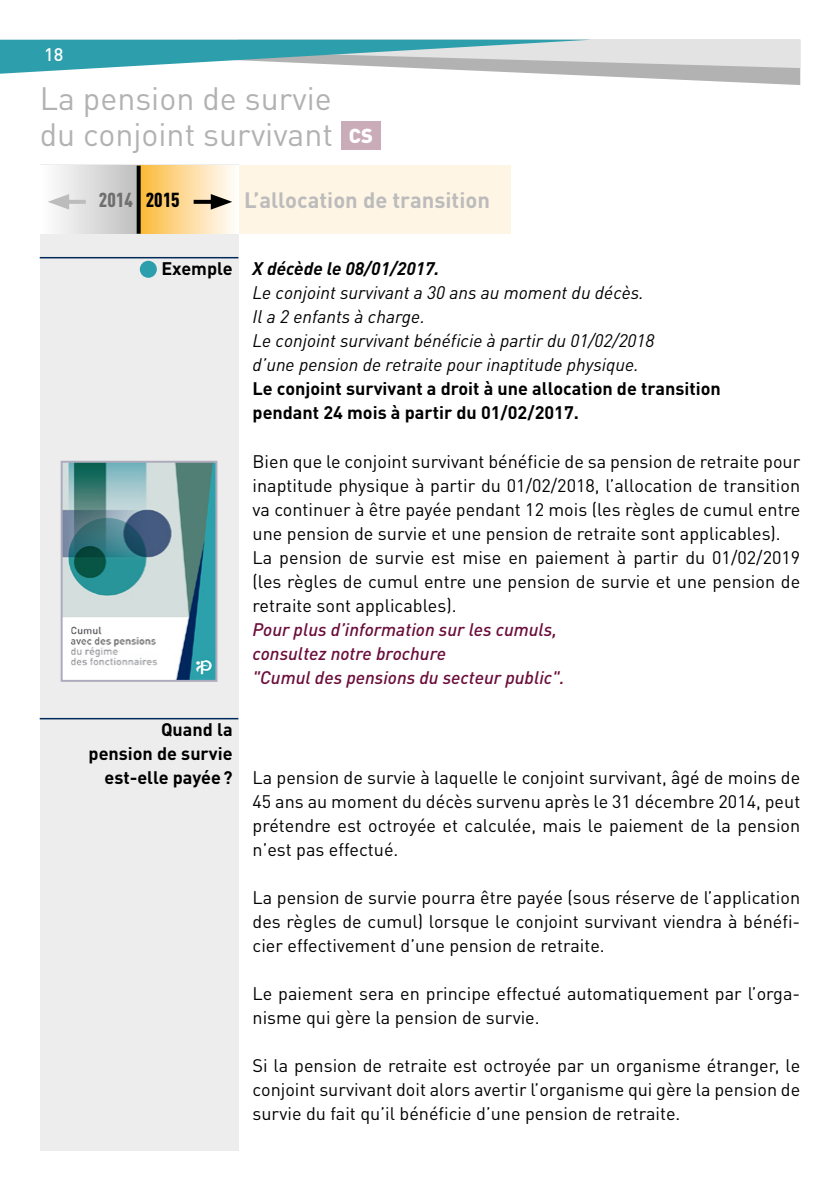
<style>
.page{position:relative;width:840px;height:1191px;background:#fff}
.page>*{position:absolute;margin:0;border:0;box-sizing:border-box;transform-origin:0 0}
.t1{font:32px/36px "DINOT";color:#b3b2b2}
.t2{font:700 22px "DINOT";color:#bcbcbc}
.t3{font:900 condensed 20px "DINOT";color:#706f6f}
.t4{font:18px/24px "DINOT";color:#000}
.t5{font:italic 18px/24px "DINOT";color:#000}
.t6{font:700 18px/24px "DINOT";color:#000}
.t7{font:italic 500 18px/24px "DINOT";color:#6a0d3a}
.t8{font:500 18px "DINOT";color:#fff}
.s1{font-weight:900;font-size:20px;color:#fff}
.s2{color:#000}
.s3{font-weight:700;font-style:normal}
.s4{font-weight:700}
</style>
<div class="page">
<div style="left:40px;top:164px;width:198px;height:987px;background:#ededed"></div>
<svg style="left:0;top:40px;width:799px;height:45px"></svg>
<hr style="left:40px;top:257px;width:198px;height:1px;background:#002a5a">
<hr style="left:40px;top:718px;width:198px;height:1px;background:#002a5a">
<div style="left:140px;top:261px;width:17px;height:17px;background:#2d9eac;border-radius:50%"></div>
<div style="left:341px;top:121px;width:39px;height:28px;background:#caacb8"></div>
<img style="left:64px;top:464px;width:150px;height:215px">
<div style="left:61px;top:461px;width:156px;height:221px;border:2px solid #aeacbc"></div>
<div style="left:238px;top:166px;width:272px;height:68px;background:#fff5e4"></div>
<div style="left:40px;top:166px;width:99px;height:68px;background:linear-gradient(to right,#fff,#b9b9b8)"></div>
<div style="left:139px;top:166px;width:99px;height:68px;background:linear-gradient(to right,#fcba38,#fffeff)"></div>
<hr style="left:62px;top:200px;width:24px;height:4px;background:#bcbcbc">
<svg style="left:48px;top:194px;width:21px;height:16px"></svg>
<svg style="left:193px;top:200px;width:18px;height:4px"></svg>
<svg style="left:211px;top:194px;width:21px;height:16px"></svg>
<svg style="left:137px;top:166px;width:4px;height:68px"></svg>
<p class="t8" style="left:44px;top:40px;width:21px">18</p>
<h1 class="t1" style="left:40px;top:78px;width:334px">La pension de survie du conjoint survivant <span class="s1">CS</span></h1>
<p class="t3" style="left:99px;top:185px;width:82px">2014 <span class="s2">2015</span></p>
<p class="t2" style="left:244px;top:183px;width:247px">L’allocation de transition</p>
<p class="t5" style="left:252px;top:256px;width:403px;text-indent:-91px"><span class="s3">Exemple</span> <span class="s4">X décède le 08/01/2017.<br></span>Le conjoint survivant a 30 ans au moment du décès.<br>Il a 2 enfants à charge.<br>Le conjoint survivant bénéficie à partir du 01/02/2018 d’une pension de retraite pour inaptitude physique.</p>
<p class="t6" style="left:252px;top:376px;width:469px">Le conjoint survivant a droit à une allocation de transition pendant 24 mois à partir du 01/02/2017.</p>
<p class="t4" style="left:252px;top:448px;width:549px">Bien que le conjoint survivant bénéficie de sa pension de retraite pour inaptitude physique à partir du 01/02/2018, l’allocation de transition va continuer à être payée pendant 12 mois (les règles de cumul entre une pension de survie et une pension de retraite sont applicables).<br>La pension de survie est mise en paiement à partir du 01/02/2019 (les règles de cumul entre une pension de survie et une pension de retraite sont applicables).</p>
<p class="t7" style="left:252px;top:616px;width:313px">Pour plus d’information sur les cumuls, consultez notre brochure<br>"Cumul des pensions du secteur public".</p>
<p class="t6" style="left:161px;top:716px;width:73px">Quand la</p>
<p class="t6" style="left:88px;top:740px;width:145px">pension de survie</p>
<p class="t4" style="left:104px;top:764px;width:696px"><span class="s4">est-elle payée?</span> La pension de survie à laquelle le conjoint survivant, âgé de moins de</p>
<p class="t4" style="left:252px;top:788px;width:549px">45 ans au moment du décès survenu après le 31 décembre 2014, peut</p>
<p class="t4" style="left:252px;top:812px;width:549px">prétendre est octroyée et calculée, mais le paiement de la pension</p>
<p class="t4" style="left:252px;top:836px;width:147px">n’est pas effectué.</p>
<p class="t4" style="left:252px;top:884px;width:549px;text-align:justify">La pension de survie pourra être payée (sous réserve de l’application des règles de cumul) lorsque le conjoint survivant viendra à bénéfi&shy;cier effectivement d’une pension de retraite.</p>
<p class="t4" style="left:252px;top:980px;width:549px">Le paiement sera en principe effectué automatiquement par l’orga&shy;nisme qui gère la pension de survie.</p>
<p class="t4" style="left:252px;top:1052px;width:549px;text-align:justify">Si la pension de retraite est octroyée par un organisme étranger, le conjoint survivant doit alors avertir l’organisme qui gère la pension de survie du fait qu’il bénéficie d’une pension de retraite.</p>
</div>
